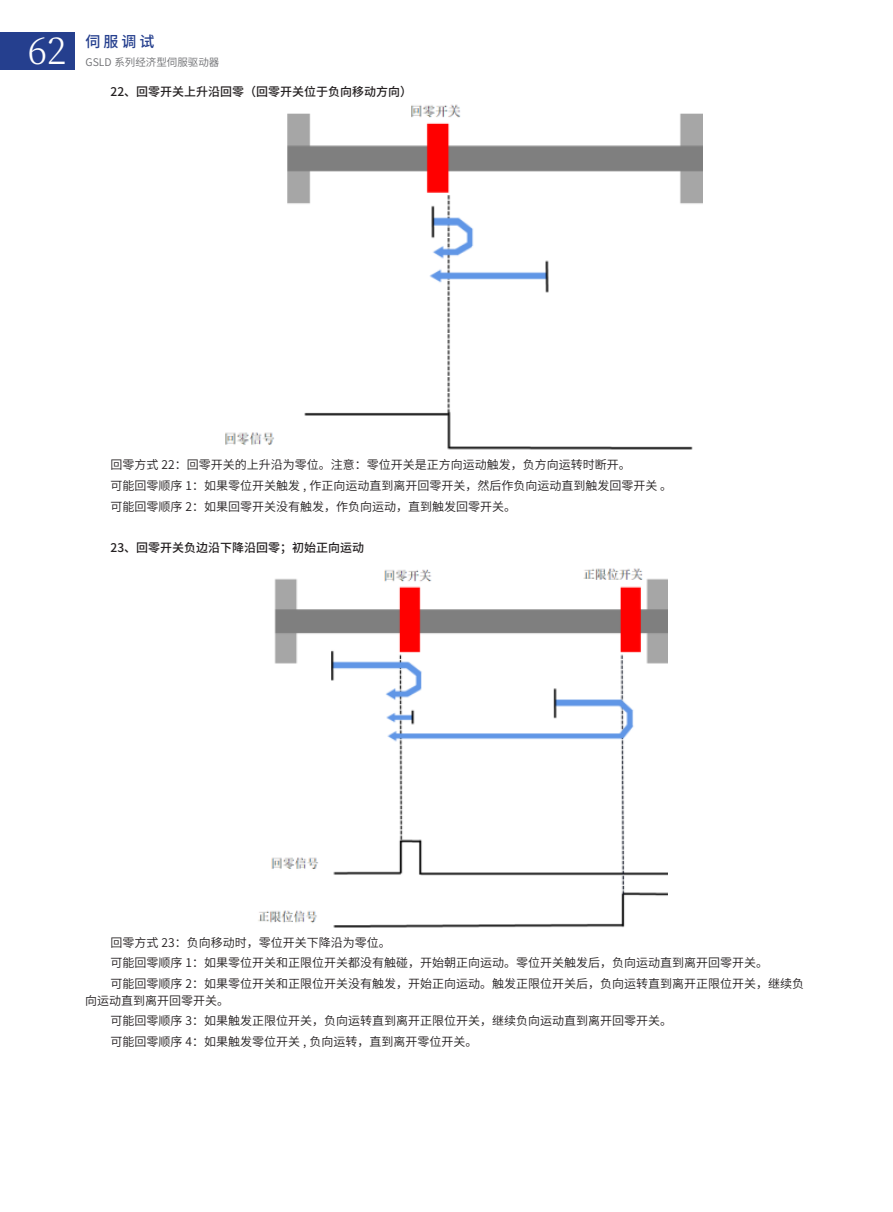
<style>
.page{position:relative;width:893px;height:1212px;background:#fff}
.page>*{position:absolute;margin:0;border:0;box-sizing:border-box;transform-origin:0 0}
.t1{font:300 36px "Source Han Serif SC";color:#fff}
.t2{font:500 15px "Source Han Sans CN";color:#253f8e}
.正文{font:12px/16.5px "Source Han Sans CN";color:#231f20}
.正文-2{font:500 12px "Source Han Sans CN";color:#231f20}
.t3{font:10.5px "Source Han Sans CN";color:#6c6d70}
</style>
<div class="page">
<div style="left:0;top:32px;width:75px;height:37px;background:#253f8e"></div>
<hr style="left:892px;top:32px;width:1px;height:37px;background:#253f8e">
<img style="left:225px;top:104px;width:478px;height:346px">
<img style="left:258px;top:568px;width:410px;height:360px">
<h1 class="t1" style="left:28px;top:30px;width:40px">62</h1>
<p class="t2" style="left:86px;top:33px;width:70px">伺服调试</p>
<p class="t3" style="left:86px;top:56px;width:135px">GSLD 系列经济型伺服驱动器</p>
<p class="正文-2" style="left:111px;top:84px;width:303px">22、回零开关上升沿回零（回零开关位于负向移动方向）</p>
<p class="正文" style="left:111px;top:457px;width:522px">回零方式 22：回零开关的上升沿为零位。注意：零位开关是正方向运动触发，负方向运转时断开。</p>
<p class="正文" style="left:111px;top:477px;width:563px">可能回零顺序 1：如果零位开关触发 , 作正向运动直到离开回零开关，然后作负向运动直到触发回零开关 。</p>
<p class="正文" style="left:111px;top:498px;width:407px">可能回零顺序 2：如果回零开关没有触发，作负向运动，直到触发回零开关。</p>
<p class="正文-2" style="left:111px;top:541px;width:255px">23、回零开关负边沿下降沿回零；初始正向运动</p>
<p class="正文" style="left:111px;top:934px;width:282px">回零方式 23：负向移动时，零位开关下降沿为零位。</p>
<p class="正文" style="left:111px;top:955px;width:659px">可能回零顺序 1：如果零位开关和正限位开关都没有触碰，开始朝正向运动。零位开关触发后，负向运动直到离开回零开关。</p>
<p class="正文" style="left:85px;top:976px;width:721px;text-indent:26px">可能回零顺序 2：如果零位开关和正限位开关没有触发，开始正向运动。触发正限位开关后，负向运转直到离开正限位开关，继续负向运动直到离开回零开关。</p>
<p class="正文" style="left:111px;top:1013px;width:563px">可能回零顺序 3：如果触发正限位开关，负向运转直到离开正限位开关，继续负向运动直到离开回零开关。</p>
<p class="正文" style="left:111px;top:1034px;width:368px">可能回零顺序 4：如果触发零位开关 , 负向运转，直到离开零位开关。</p>
</div>
